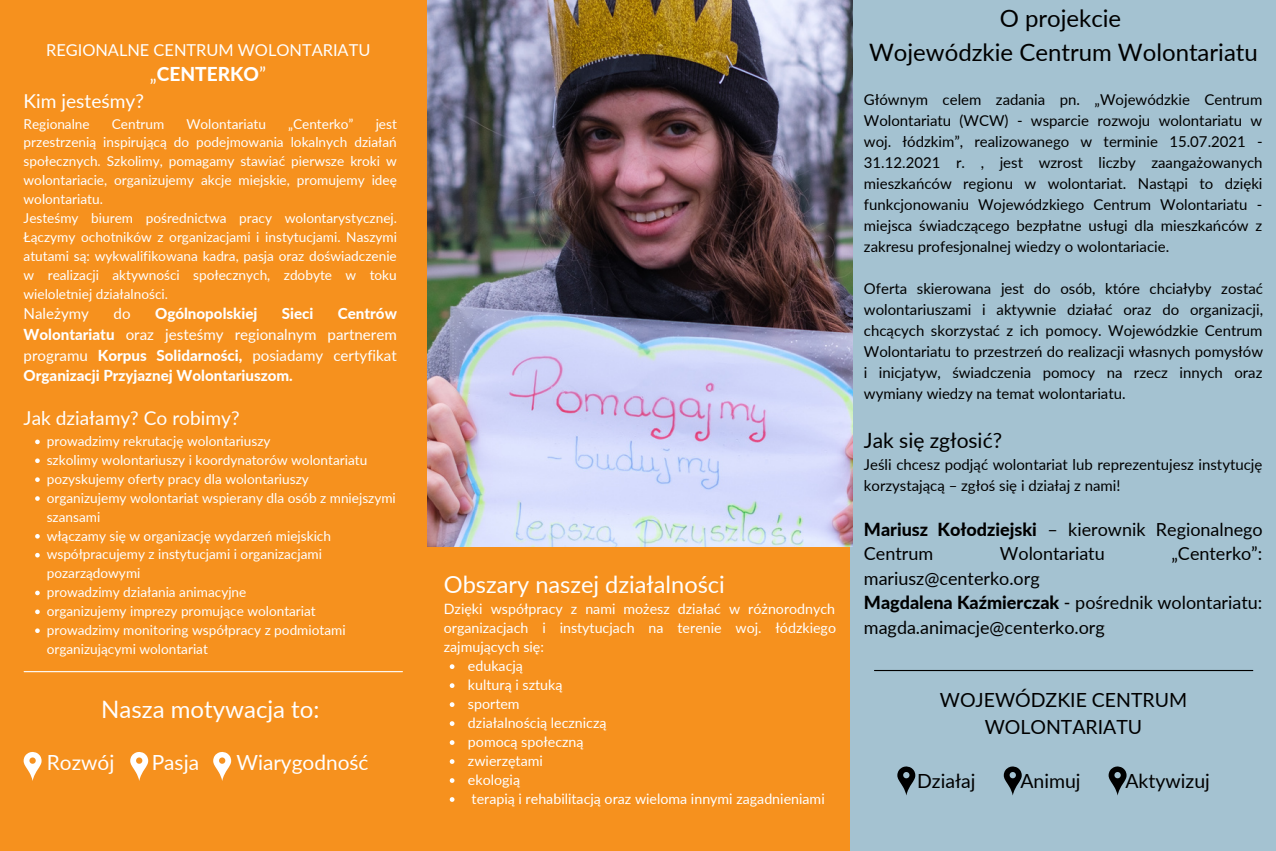
<style>
.page{position:relative;width:1276px;height:851px;background:#fff}
.page>*{position:absolute;margin:0;border:0;box-sizing:border-box;transform-origin:0 0}
.t1{font:24px "Lato";color:#000}
.t2{font:24px "Lato";color:#fff}
.t3{font:23.55px "Lato";color:#fff}
.t4{font:21px "Lato";color:#000}
.t5{font:20.85px "Lato";color:#fff}
.t6{font:19.5px/27px "Lato";color:#000;text-align:center}
.t7{font:19.2px "Lato";color:#fff}
.t8{font:800 19.2px "Lato";color:#fff}
.t9{font:18px/24.5px "Lato";color:#000}
.t10{font:16.35px "Lato";color:#fff}
.t11{font:800 15.15px/20.9px "Lato";color:#fff;text-align:justify}
.t12{font:15.15px "Lato";color:#fff}
.t13{font:15px/21px "Lato";color:#000;text-align:justify}
.t14{font:14.25px/18.9px "Lato";color:#fff;text-align:justify}
.t15{font:13.65px/18.9px "Lato";color:#fff}
.s1{font-weight:400}
.s2{font-weight:800}
</style>
<div class="page">
<div style="left:0;top:0;width:427px;height:850px;background:#f6911e"></div>
<div style="left:426px;top:0;width:427px;height:850px;background:#f6911e"></div>
<div style="left:850px;top:0;width:426px;height:850px;background:#a4c2d1"></div>
<img style="left:428px;top:0;width:424px;height:546px">
<svg style="left:35px;top:439px;width:5px;height:5px"></svg>
<svg style="left:35px;top:458px;width:5px;height:5px"></svg>
<svg style="left:35px;top:477px;width:5px;height:5px"></svg>
<svg style="left:35px;top:496px;width:5px;height:5px"></svg>
<svg style="left:35px;top:534px;width:5px;height:4px"></svg>
<svg style="left:35px;top:553px;width:5px;height:4px"></svg>
<svg style="left:35px;top:590px;width:5px;height:5px"></svg>
<svg style="left:35px;top:609px;width:5px;height:5px"></svg>
<svg style="left:35px;top:628px;width:5px;height:5px"></svg>
<hr style="left:24px;top:671px;width:378px;height:1px;background:#fff">
<svg style="left:24px;top:752px;width:18px;height:29px"></svg>
<svg style="left:130px;top:752px;width:18px;height:29px"></svg>
<svg style="left:213px;top:752px;width:18px;height:29px"></svg>
<svg style="left:450px;top:664px;width:4px;height:5px"></svg>
<svg style="left:450px;top:683px;width:4px;height:5px"></svg>
<svg style="left:450px;top:702px;width:4px;height:5px"></svg>
<svg style="left:450px;top:721px;width:4px;height:5px"></svg>
<svg style="left:450px;top:740px;width:4px;height:5px"></svg>
<svg style="left:450px;top:759px;width:4px;height:4px"></svg>
<svg style="left:450px;top:778px;width:4px;height:4px"></svg>
<svg style="left:450px;top:797px;width:4px;height:4px"></svg>
<hr style="left:874px;top:670px;width:379px;height:1px;background:#000">
<svg style="left:897px;top:766px;width:18px;height:29px"></svg>
<svg style="left:1004px;top:766px;width:18px;height:29px"></svg>
<svg style="left:1108px;top:766px;width:18px;height:29px"></svg>
<p class="t10" style="left:46px;top:40px;width:326px">REGIONALNE CENTRUM WOLONTARIATU</p>
<p class="t8" style="left:150px;top:62px;width:118px"><span class="s1">„</span>CENTERKO<span class="s1">”</span></p>
<p class="t7" style="left:24px;top:89px;width:122px">Kim jesteśmy?</p>
<p class="t15" style="left:24px;top:114px;width:68px">Regionalne</p>
<p class="t15" style="left:112px;top:114px;width:54px">Centrum</p>
<p class="t15" style="left:186px;top:114px;width:81px">Wolontariatu</p>
<p class="t15" style="left:288px;top:114px;width:67px">„Centerko”</p>
<p class="t15" style="left:24px;top:114px;width:375px;text-align:justify;text-indent:352px">jest przestrzenią inspirującą do podejmowania lokalnych działań społecznych. Szkolimy, pomagamy stawiać pierwsze kroki w wolontariacie, organizujemy akcje miejskie, promujemy ideę wolontariatu.</p>
<p class="t15" style="left:24px;top:208px;width:375px;text-align:justify">Jesteśmy biurem pośrednictwa pracy wolontarystycznej.<br>Łączymy ochotników z organizacjami i instytucjami. Naszymi atutami są: wykwalifikowana kadra, pasja oraz doświadczenie w realizacji aktywności społecznych, zdobyte w toku wieloletniej działalności.</p>
<p class="t12" style="left:24px;top:304px;width:67px">Należymy</p>
<p class="t12" style="left:114px;top:304px;width:19px">do</p>
<p class="t11" style="left:155px;top:302px;width:104px">Ogólnopolskiej</p>
<p class="t11" style="left:282px;top:302px;width:33px">Sieci</p>
<p class="t11" style="left:24px;top:302px;width:375px;text-indent:314px">Centrów Wolontariatu <span class="s1">oraz jesteśmy regionalnym partnerem programu</span> Korpus Solidarności, <span class="s1">posiadamy certyfikat </span>Organizacji Przyjaznej Wolontariuszom.</p>
<p class="t7" style="left:24px;top:406px;width:218px">Jak działamy? Co robimy?</p>
<p class="t15" style="left:47px;top:431px;width:225px">prowadzimy rekrutację wolontariuszy</p>
<p class="t15" style="left:47px;top:450px;width:322px">szkolimy wolontariuszy i koordynatorów wolontariatu</p>
<p class="t15" style="left:47px;top:469px;width:264px">pozyskujemy oferty pracy dla wolontariuszy</p>
<p class="t15" style="left:47px;top:488px;width:351px">organizujemy wolontariat wspierany dla osób z mniejszymi szansami</p>
<p class="t15" style="left:47px;top:526px;width:286px">włączamy się w organizację wydarzeń miejskich</p>
<p class="t15" style="left:47px;top:544px;width:277px">współpracujemy z instytucjami i organizacjami pozarządowymi</p>
<p class="t15" style="left:47px;top:582px;width:201px">prowadzimy działania animacyjne</p>
<p class="t15" style="left:47px;top:601px;width:271px">organizujemy imprezy promujące wolontariat</p>
<p class="t15" style="left:47px;top:620px;width:300px">prowadzimy monitoring współpracy z podmiotami organizującymi wolontariat</p>
<p class="t2" style="left:101px;top:694px;width:220px">Nasza motywacja to:</p>
<p class="t5" style="left:47px;top:749px;width:69px">Rozwój</p>
<p class="t5" style="left:152px;top:749px;width:49px">Pasja</p>
<p class="t5" style="left:236px;top:749px;width:134px">Wiarygodność</p>
<p class="t3" style="left:444px;top:569px;width:283px">Obszary naszej działalności</p>
<p class="t14" style="left:444px;top:599px;width:394px">Dzięki współpracy z nami możesz działać w różnorodnych organizacjach i instytucjach na terenie woj. łódzkiego zajmujących się:</p>
<p class="t14" style="left:468px;top:656px;width:56px">edukacją</p>
<p class="t14" style="left:468px;top:675px;width:96px">kulturą i sztuką</p>
<p class="t14" style="left:468px;top:694px;width:53px">sportem</p>
<p class="t14" style="left:468px;top:713px;width:140px">działalnością leczniczą</p>
<p class="t14" style="left:468px;top:732px;width:117px">pomocą społeczną</p>
<p class="t14" style="left:468px;top:751px;width:76px">zwierzętami</p>
<p class="t14" style="left:468px;top:770px;width:54px">ekologią</p>
<p class="t14" style="left:472px;top:789px;width:355px">terapią i rehabilitacją oraz wieloma innymi zagadnieniami</p>
<p class="t1" style="left:999px;top:4px;width:123px">O projekcie</p>
<p class="t1" style="left:869px;top:37px;width:390px">Wojewódzkie Centrum Wolontariatu</p>
<p class="t13" style="left:864px;top:89px;width:400px">Głównym celem zadania pn. „Wojewódzkie Centrum Wolontariatu (WCW) - wsparcie rozwoju wolontariatu w woj. łódzkim”, realizowanego w terminie 15.07.2021 - 31.12.2021 r. , jest wzrost liczby zaangażowanych mieszkańców regionu w wolontariat. Nastąpi to dzięki funkcjonowaniu Wojewódzkiego Centrum Wolontariatu - miejsca świadczącego bezpłatne usługi dla mieszkańców z zakresu profesjonalnej wiedzy o wolontariacie.</p>
<p class="t13" style="left:864px;top:277px;width:401px">Oferta skierowana jest do osób, które chciałyby zostać wolontariuszami i aktywnie działać oraz do organizacji, chcących skorzystać z ich pomocy. Wojewódzkie Centrum Wolontariatu to przestrzeń do realizacji własnych pomysłów i inicjatyw, świadczenia pomocy na rzecz innych oraz wymiany wiedzy na temat wolontariatu.</p>
<p class="t4" style="left:864px;top:427px;width:140px">Jak się zgłosić?</p>
<p class="t13" style="left:864px;top:453px;width:400px">Jeśli chcesz podjąć wolontariat lub reprezentujesz instytucję korzystającą – zgłoś się i działaj z nami!</p>
<p class="t9" style="left:864px;top:516px;width:400px"><span class="s2">Mariusz Kołodziejski</span> – kierownik Regionalnego<br>Centrum</p>
<p class="t9" style="left:1000px;top:541px;width:106px">Wolontariatu</p>
<p class="t9" style="left:1171px;top:541px;width:92px">„Centerko”:</p>
<p class="t9" style="left:864px;top:565px;width:177px">mariusz@centerko.org</p>
<p class="t9" style="left:864px;top:590px;width:400px"><span class="s2">Magdalena Kaźmierczak</span> - pośrednik wolontariatu: magda.animacje@centerko.org</p>
<p class="t6" style="left:940px;top:686px;width:249px">WOJEWÓDZKIE CENTRUM<br>WOLONTARIATU</p>
<p class="t6" style="left:917px;top:767px;width:60px">Działaj</p>
<p class="t6" style="left:1020px;top:767px;width:62px">Animuj</p>
<p class="t6" style="left:1125px;top:767px;width:86px">Aktywizuj</p>
</div>
